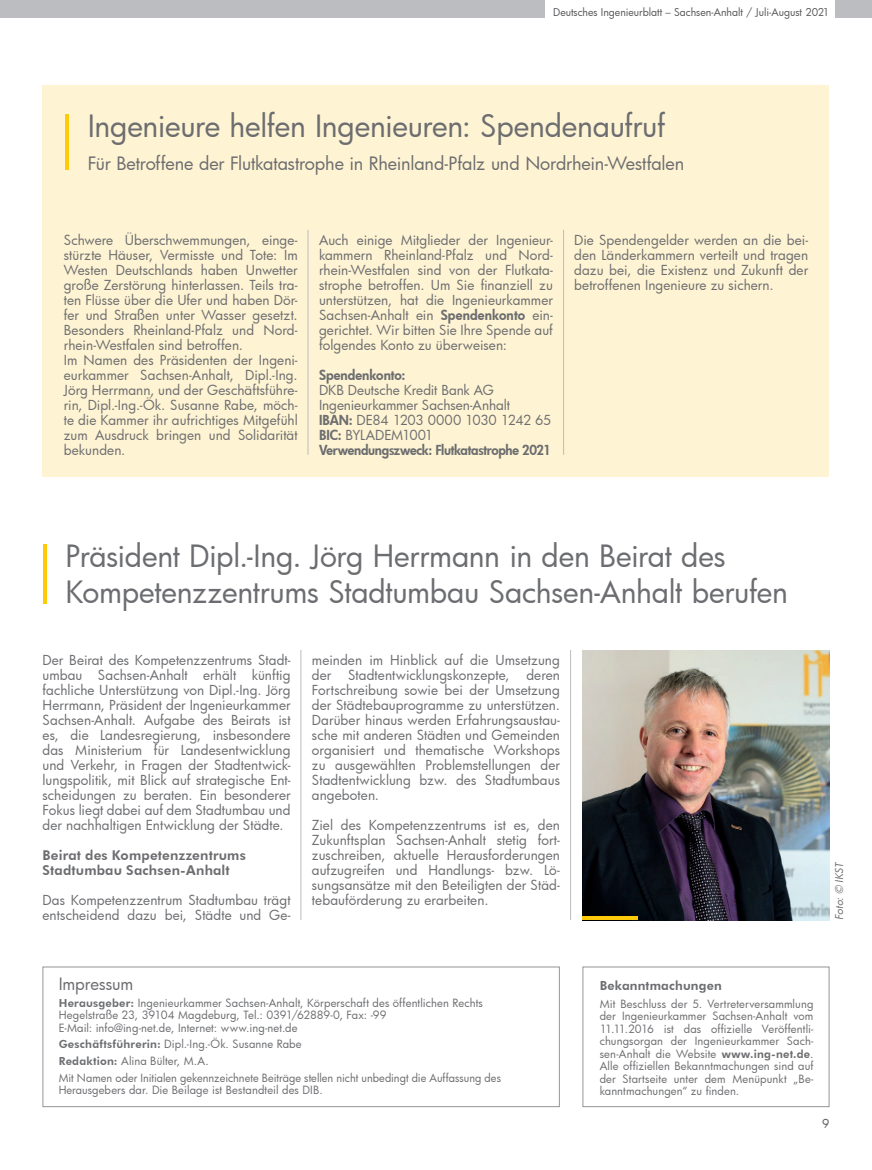
<style>
.page{position:relative;width:872px;height:1170px;background:#fff}
.page>*{position:absolute;margin:0;border:0;box-sizing:border-box;transform-origin:0 0}
.t1{font:30px/36px "Futura Bk";letter-spacing:-.01em;color:#6c6d70}
.t2{font:18px "Futura Bk";letter-spacing:-.01em;color:#6c6d70}
.t3{font:16.65px "Futura Bk";letter-spacing:-.005em;color:#6c6d70}
.t4{font:13.5px/15px "Futura Bk";letter-spacing:.005em;color:#6c6d70;text-align:justify}
.t5{font:800 13.5px/15px "Futura BT";letter-spacing:.015em;color:#6c6d70}
.t6{font:13.5px "Futura Hv";letter-spacing:-.02em;color:#6c6d70}
.t7{font:13.5px "Futura Hv";color:#6c6d70}
.t8{font:800 12.45px "Futura BT";letter-spacing:.015em;color:#6c6d70}
.t9{font:12px "Futura Bk";color:#57585a}
.t10{font:11.1px/12.5px "Futura Bk";letter-spacing:.005em;color:#6c6d70}
.t11{font:10.5px "Futura Bk";color:#57585a}
.t12{font:italic 10.5px "Futura Bk";color:#6c6d70}
.s1{font-family:"Futura Hv"}
.s2{font-family:"Futura BT";font-weight:800}
</style>
<div class="page">
<div style="left:836px;top:0;width:36px;height:17px;background:#bcbdc0"></div>
<div style="left:0;top:0;width:544px;height:17px;background:#bcbdc0"></div>
<div style="left:42px;top:85px;width:787px;height:391px;background:#fef3d2"></div>
<hr style="left:65px;top:115px;width:4px;height:55px;background:#feca0a">
<hr style="left:563px;top:230px;width:1px;height:225px;background:#bcbdc0">
<hr style="left:308px;top:230px;width:1px;height:225px;background:#bcbdc0">
<hr style="left:43px;top:544px;width:3px;height:59px;background:#feca0a">
<img style="left:582px;top:650px;width:247px;height:270px">
<hr style="left:582px;top:916px;width:55px;height:4px;background:#feca0a">
<hr style="left:570px;top:650px;width:1px;height:270px;background:#bcbdc0">
<hr style="left:300px;top:650px;width:1px;height:270px;background:#bcbdc0">
<div style="left:43px;top:966px;width:517px;height:140px;border:1px solid #939598"></div>
<div style="left:582px;top:966px;width:247px;height:140px;border:1px solid #939598"></div>
<p class="t11" style="left:553px;top:6px;width:278px">Deutsches Ingenieurblatt – Sachsen-Anhalt / Juli-August 2021</p>
<h1 class="t1" style="left:88px;top:108px;width:579px">Ingenieure helfen Ingenieuren: Spendenaufruf</h1>
<h2 class="t2" style="left:88px;top:152px;width:598px">Für Betroffene der Flutkatastrophe in Rheinland-Pfalz und Nordrhein-Westfalen</h2>
<p class="t4" style="left:64px;top:232px;width:235px;text-align:left">Schwere Überschwemmungen, einge&shy;stürzte Häuser, Vermisste und Tote: Im Westen Deutschlands haben Unwetter große Zerstörung hinterlassen. Teils tra&shy;ten Flüsse über die Ufer und haben Dör&shy;fer und Straßen unter Wasser gesetzt.<br>Besonders Rheinland-Pfalz und Nord&shy;rhein-Westfalen sind betroffen.<br>Im Namen des Präsidenten der Ingeni&shy;eurkammer Sachsen-Anhalt, Dipl.-Ing.<br>Jörg Herrmann, und der Geschäftsführe&shy;rin, Dipl.-Ing.-Ök. Susanne Rabe, möch&shy;te die Kammer ihr aufrichtiges Mitgefühl zum Ausdruck bringen und Solidarität bekunden.</p>
<p class="t4" style="left:319px;top:232px;width:235px">Auch einige Mitglieder der Ingenieur&shy;kammern Rheinland-Pfalz und Nord&shy;rhein-Westfalen sind von der Flutkata&shy;strophe betroffen. Um Sie finanziell zu unterstützen, hat die Ingenieurkammer Sachsen-Anhalt ein <span class="s1">Spendenkonto</span> ein&shy;gerichtet. Wir bitten Sie Ihre Spende auf folgendes Konto zu überweisen:</p>
<p class="t7" style="left:319px;top:365px;width:88px">Spendenkonto:</p>
<p class="t4" style="left:319px;top:382px;width:234px;text-align:left">DKB Deutsche Kredit Bank AG<br>Ingenieurkammer Sachsen-Anhalt<br><span class="s1">IBAN:</span> DE84 1203 0000 1030 1242 65<br><span class="s1">BIC:</span> BYLADEM1001</p>
<p class="t6" style="left:319px;top:440px;width:233px">Verwendungszweck: Flutkatastrophe 2021</p>
<p class="t4" style="left:574px;top:232px;width:235px">Die Spendengelder werden an die bei&shy;den Länderkammern verteilt und tragen dazu bei, die Existenz und Zukunft der betroffenen Ingenieure zu sichern.</p>
<h1 class="t1" style="left:66px;top:537px;width:724px">Präsident Dipl.-Ing. Jörg Herrmann in den Beirat des<br>Kompetenzzentrums Stadtumbau Sachsen-Anhalt berufen</h1>
<p class="t4" style="left:43px;top:652px;width:250px">Der Beirat des Kompetenzzentrums Stadt&shy;umbau Sachsen-Anhalt erhält künftig fachliche Unterstützung von Dipl.-Ing. Jörg Herrmann, Präsident der Ingenieurkammer Sachsen-Anhalt. Aufgabe des Beirats ist es, die Landesregierung, insbesondere das Ministerium für Landesentwicklung und Verkehr, in Fragen der Stadtentwick&shy;lungspolitik, mit Blick auf strategische Ent&shy;scheidungen zu beraten. Ein besonderer Fokus liegt dabei auf dem Stadtumbau und der nachhaltigen Entwicklung der Städte.</p>
<p class="t5" style="left:43px;top:847px;width:205px">Beirat des Kompetenzzentrums<br>Stadtumbau Sachsen-Anhalt</p>
<p class="t4" style="left:43px;top:892px;width:250px">Das Kompetenzzentrum Stadtumbau trägt entscheidend dazu bei, Städte und Ge-</p>
<p class="t4" style="left:312px;top:652px;width:250px">meinden im Hinblick auf die Umsetzung der Stadtentwicklungskonzepte, deren Fortschreibung sowie bei der Umsetzung der Städtebauprogramme zu unterstützen.<br>Darüber hinaus werden Erfahrungsaustau&shy;sche mit anderen Städten und Gemeinden organisiert und thematische Workshops zu ausgewählten Problemstellungen der Stadtentwicklung bzw. des Stadtumbaus angeboten.</p>
<p class="t4" style="left:312px;top:817px;width:250px">Ziel des Kompetenzzentrums ist es, den Zukunftsplan Sachsen-Anhalt stetig fort&shy;zuschreiben, aktuelle Herausforderungen aufzugreifen und Handlungs- bzw. Lö&shy;sungsansätze mit den Beteiligten der Städ&shy;tebauförderung zu erarbeiten.</p>
<p class="t12" style="left:832px;top:920px;width:60px;rotate:-90deg">Foto: © IKST</p>
<p class="t3" style="left:59px;top:972px;width:76px">Impressum</p>
<p class="t10" style="left:59px;top:995px;width:426px"><span class="s2">Herausgeber:</span> Ingenieurkammer Sachsen-Anhalt, Körperschaft des öffentlichen Rechts<br>Hegelstraße 23, 39104 Magdeburg, Tel.: 0391/62889-0, Fax: -99<br>E-Mail: info@ing-net.de, Internet: www.ing-net.de</p>
<p class="t10" style="left:59px;top:1035px;width:444px;line-height:16.6px"><span class="s2">Geschäftsführerin:</span> Dipl.-Ing.-Ök. Susanne Rabe<br><span class="s2">Redaktion:</span> Alina Bülter, M.A.<br>Mit Namen oder Initialen gekennzeichnete Beiträge stellen nicht unbedingt die Auffassung des</p>
<p class="t10" style="left:59px;top:1083px;width:265px">Herausgebers dar. Die Beilage ist Bestandteil des DIB.</p>
<p class="t8" style="left:600px;top:977px;width:124px">Bekanntmachungen</p>
<p class="t10" style="left:600px;top:997px;width:215px;text-align:justify">Mit Beschluss der 5. Vertreterversammlung der Ingenieurkammer Sachsen-Anhalt vom 11.11.2016 ist das offizielle Veröffentli&shy;chungsorgan der Ingenieurkammer Sach&shy;sen-Anhalt die Website <span class="s2">www.ing-net.de</span>.<br>Alle offiziellen Bekanntmachungen sind auf der Startseite unter dem Menüpunkt „Be&shy;kanntmachungen“ zu finden.</p>
<p class="t9" style="left:822px;top:1114px;width:9px">9</p>
</div>
